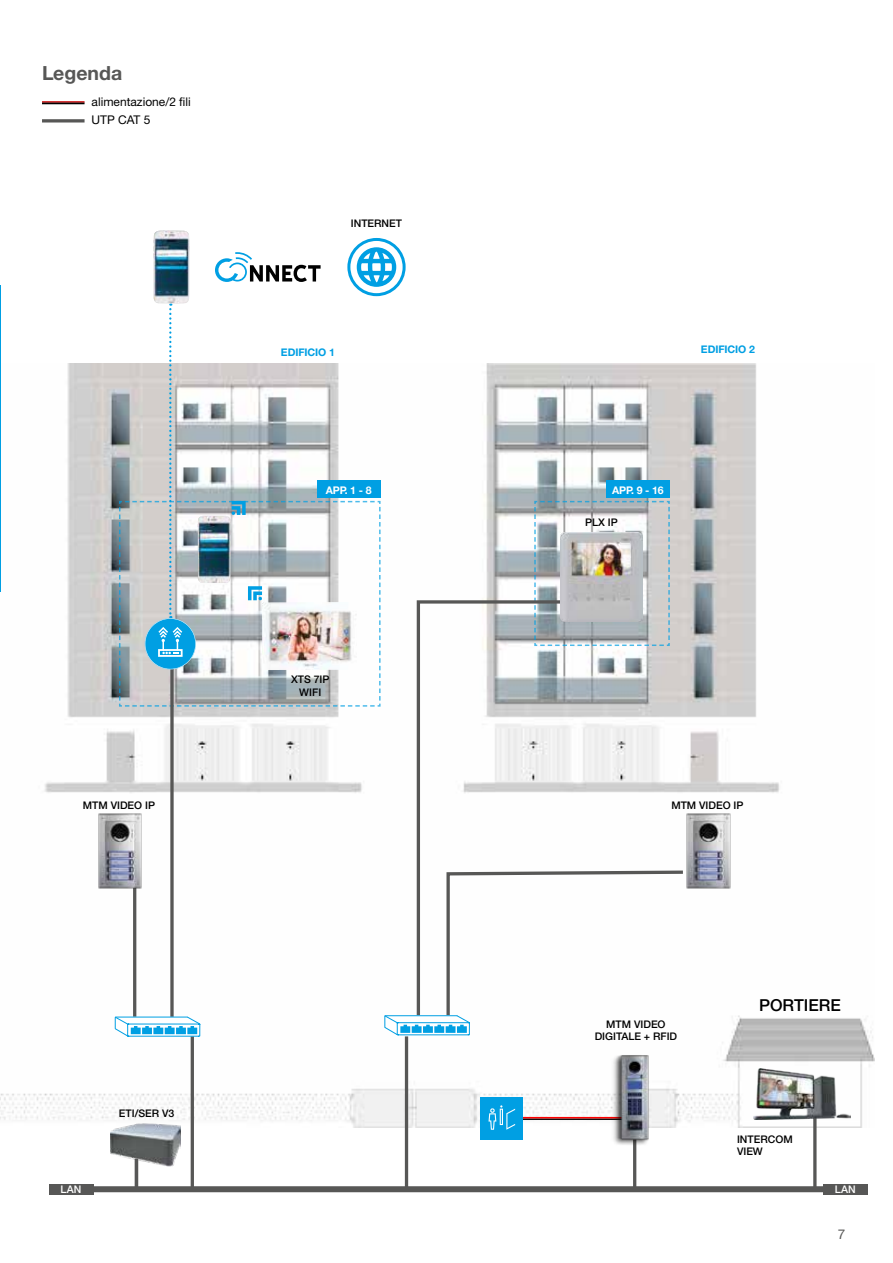
<style>
.page{position:relative;width:893px;height:1263px;background:#fff}
.page>*{position:absolute;margin:0;border:0;box-sizing:border-box;transform-origin:0 0}
.t1{font:700 19.5px "Helvetica Neue LTW1 G";color:#575756}
.t2{font:500 16.5px "Helvetica Neue LTW1 G";color:#000}
.t3{font:13.5px "Helvetica Neue LTW1 G";color:#575756}
.t4{font:12px/18px "Helvetica Neue LTW1 G";color:#000}
.t5{font:500 10.5px/12.6px "Helvetica Neue LTW1 G";color:#000;text-align:center}
.t6{font:700 10.5px "Helvetica Neue LTW1 G";letter-spacing:-.01em;color:#009fe3}
.t7{font:700 10.5px "Helvetica Neue";letter-spacing:-.01em;color:#fff}
.t8{font:500 10.5px "Helvetica Neue LTW1 G";letter-spacing:.02em;color:#fff}
</style>
<div class="page">
<img style="left:0;top:363px;width:874px;height:765px">
<div style="left:64px;top:1186px;width:803px;height:6px;background:#575756"></div>
<div style="left:823px;top:1184px;width:44px;height:10px;background:#575756"></div>
<div style="left:49px;top:1184px;width:44px;height:10px;background:#575756"></div>
<hr style="left:813px;top:1114px;width:3px;height:75px;background:#575756">
<hr style="left:521px;top:1118px;width:111px;height:2px;background:#000">
<hr style="left:521px;top:1117px;width:111px;height:1px;background:#f00">
<div style="left:480px;top:1097px;width:43px;height:43px;background:#009fe3"></div>
<svg style="left:488px;top:1105px;width:27px;height:25px"></svg>
<hr style="left:633px;top:1139px;width:3px;height:50px;background:#575756">
<div style="left:610px;top:1054px;width:39px;height:92px;background:#000;opacity:.55"></div>
<img style="left:615px;top:1043px;width:38px;height:104px">
<hr style="left:191px;top:1032px;width:3px;height:157px;background:#575756">
<hr style="left:133px;top:887px;width:3px;height:130px;background:#575756">
<img style="left:95px;top:807px;width:50px;height:86px">
<svg style="left:170px;top:707px;width:4px;height:309px"></svg>
<svg style="left:115px;top:1016px;width:86px;height:21px"></svg>
<img style="left:154px;top:231px;width:35px;height:72px">
<svg style="left:533px;top:500px;width:137px;height:147px"></svg>
<div style="left:606px;top:480px;width:64px;height:17px;background:#009fe3"></div>
<img style="left:753px;top:1069px;width:97px;height:51px">
<hr style="left:405px;top:1036px;width:3px;height:153px;background:#575756">
<img style="left:683px;top:807px;width:51px;height:86px">
<svg style="left:415px;top:599px;width:153px;height:270px"></svg>
<svg style="left:384px;top:869px;width:302px;height:166px"></svg>
<img style="left:561px;top:532px;width:81px;height:90px">
<svg style="left:42px;top:119px;width:43px;height:4px"></svg>
<hr style="left:42px;top:101px;width:43px;height:2px;background:#cd1719">
<hr style="left:42px;top:103px;width:43px;height:1px;background:#000">
<svg style="left:215px;top:252px;width:106px;height:30px"></svg>
<svg style="left:119px;top:303px;width:262px;height:404px"></svg>
<svg style="left:349px;top:239px;width:55px;height:56px"></svg>
<div style="left:347px;top:238px;width:59px;height:58px;border:3px solid #009fe3;border-radius:50%"></div>
<svg style="left:356px;top:247px;width:41px;height:41px"></svg>
<img style="left:111px;top:1122px;width:69px;height:44px">
<hr style="left:135px;top:1159px;width:3px;height:28px;background:#575756">
<h1 class="t1" style="left:42px;top:61px;width:82px">Legenda</h1>
<p class="t4" style="left:92px;top:93px;width:101px">alimentazione/2 fili<br>UTP CAT 5</p>
<p class="t5" style="left:83px;top:799px;width:74px">MTM VIDEO IP</p>
<p class="t5" style="left:119px;top:1107px;width:57px">ETI/SER V3</p>
<p class="t5" style="left:351px;top:217px;width:53px">INTERNET</p>
<p class="t6" style="left:281px;top:345px;width:55px">EDIFICIO 1</p>
<p class="t6" style="left:701px;top:343px;width:55px">EDIFICIO 2</p>
<p class="t7" style="left:326px;top:482px;width:48px">APP. 1 - 8</p>
<p class="t5" style="left:291px;top:673px;width:40px">XTS 7IP<br>WIFI</p>
<p class="t7" style="left:612px;top:482px;width:53px">APP. 9 - 16</p>
<p class="t5" style="left:585px;top:516px;width:34px">PLX IP</p>
<p class="t5" style="left:671px;top:799px;width:74px">MTM VIDEO IP</p>
<p class="t5" style="left:595px;top:1017px;width:84px">MTM VIDEO<br>DIGITALE + RFID</p>
<h2 class="t2" style="left:759px;top:995px;width:83px">PORTIERE</h2>
<p class="t5" style="left:737px;top:1133px;width:57px;text-align:left">INTERCOM<br>VIEW</p>
<p class="t8" style="left:60px;top:1183px;width:23px">LAN</p>
<p class="t8" style="left:835px;top:1183px;width:23px">LAN</p>
<p class="t3" style="left:838px;top:1225px;width:9px">7</p>
</div>
